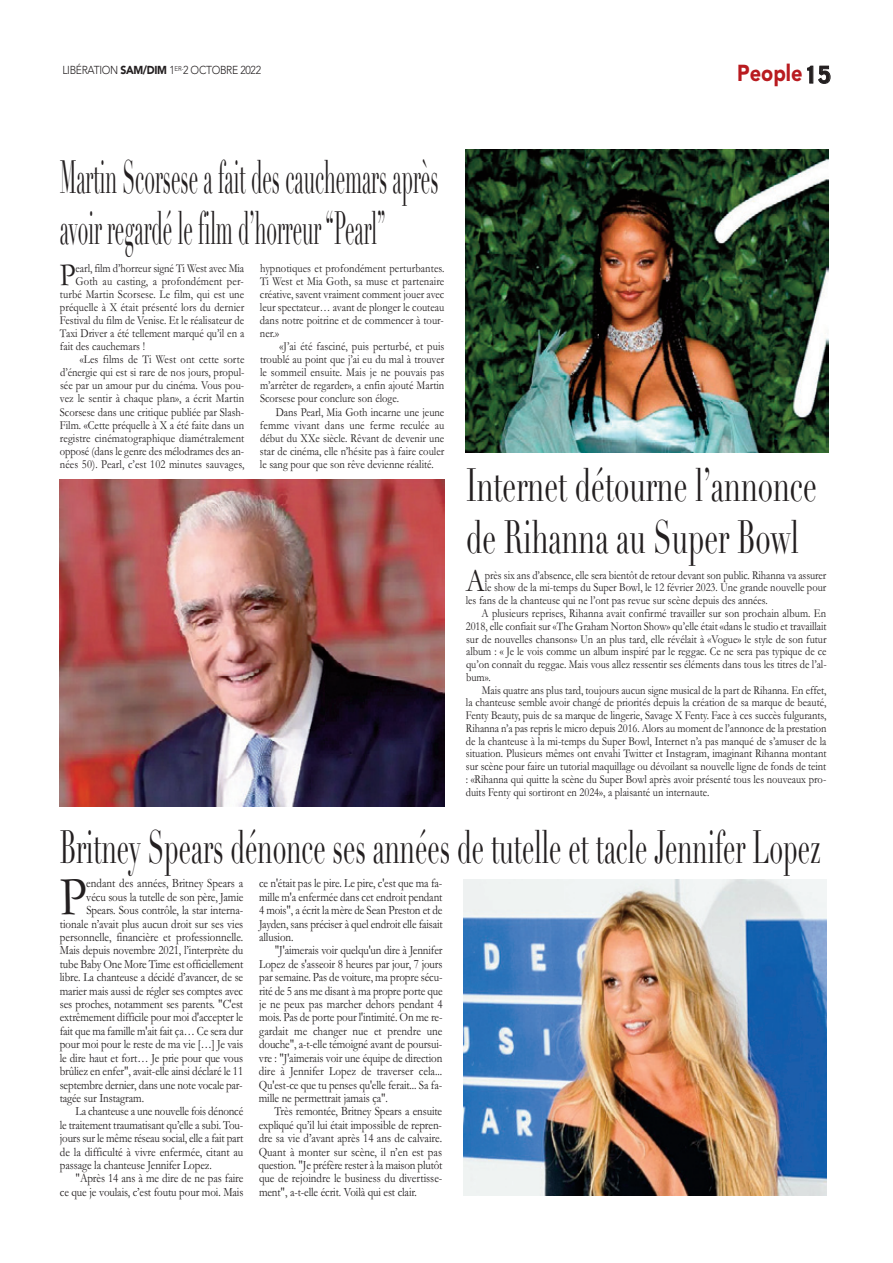
<style>
.page{position:relative;width:893px;height:1263px;background:#fff}
.page>*{position:absolute;margin:0;border:0;box-sizing:border-box;transform-origin:0 0}
.t1{font:55.35px "Garamond";color:#231f20;scale:.87 1}
.t2{font:45.9px/51px "Didot";color:#231f20;scale:.42 1}
.t3{font:45.9px "Didot";color:#231f20;scale:.54 1}
.t4{font:45.9px/51px "Didot";color:#231f20;scale:.6 1}
.t5{font:32.55px "Garamond";color:#231f20;scale:.87 1}
.t6{font:32.4px "Garamond";color:#231f20;scale:.87 1}
.t7{font:900 22.95px "Avenir";color:#b91b20;scale:.87 1}
.t8{font:22.95px "Charcoal";color:#231f20;scale:.91 1}
.t9{font:12.75px/26.8px "Garamond";letter-spacing:-.01em;color:#231f20;text-align:right;scale:.87 1}
.t10{font:12.3px/26.1px "Garamond";color:#231f20;text-align:right;scale:.87 1}
.t11{font:12.15px/12.8px "Garamond";color:#231f20;text-align:right;scale:.87 1}
.t12{font:300 11.55px "Avenir";color:#231f20;scale:.91 1}
.t13{font:300 6.9px "Avenir";color:#231f20;scale:.91 1}
.s1{font-weight:900}
.s2{font-size:11.55px}
</style>
<div class="page">
<img style="left:466px;top:149px;width:363px;height:304px">
<svg style="left:807px;top:65px;width:24px;height:19px"></svg>
<img style="left:60px;top:479px;width:384px;height:327px">
<img style="left:464px;top:879px;width:362px;height:316px">
<p class="t12" style="left:62px;top:63px;width:125px">LIBÉRATION <span class="s1">SAM/DIM</span> 1</p>
<p class="t12" style="left:191px;top:63px;width:79px">OCTOBRE 2022</p>
<p class="t13" style="left:175px;top:64px;width:17px">ER-<span class="s2">2</span></p>
<p class="t7" style="left:737px;top:53px;width:77px">People</p>
<p class="t8" style="left:806px;top:60px;width:28px">15</p>
<p class="t2" style="left:60px;top:152px;width:903px">Martin Scorsese a fait des cauchemars après avoir regardé le film ’d horreur Pearl“</p>
<p class="t2" style="left:326px;top:203px;width:22px">“</p>
<p class="t10" style="left:76px;top:255px;width:195px">earl, film ’d horreur signé Ti West avec Mia</p>
<p class="t5" style="left:60px;top:255px;width:20px">P</p>
<p class="t10" style="left:60px;top:281px;width:214px">turbé Martin Scorsese. Le film, qui est une</p>
<p class="t10" style="left:60px;top:268px;width:214px">Goth au casting a, profondément per&shy;préquelle à X était présenté lors du dernier</p>
<p class="t10" style="left:60px;top:307px;width:213px">Festival du film de Venise. Et le réalisateur de</p>
<p class="t10" style="left:60px;top:320px;width:213px">Taxi Driver a été tellement marqué qu i l’ en a</p>
<p class="t10" style="left:60px;top:333px;width:99px">fait des cauchemars !</p>
<p class="t10" style="left:80px;top:346px;width:191px">«Les films de Ti West ont cette sorte</p>
<p class="t10" style="left:60px;top:385px;width:213px">vez le sentir à chaque plan a, » écrit Martin</p>
<p class="t10" style="left:60px;top:359px;width:213px">’d énergie qui est si rare de nos jours, propul-</p>
<p class="t10" style="left:60px;top:372px;width:213px">sée par un amour pur du cinéma. Vous pou-</p>
<p class="t10" style="left:60px;top:398px;width:214px;text-align:justify">Scorsese dans une critique publiée par Slash&shy;registre cinématographique diamétralement nées 50 .) Pearl ’ c, est 102 minutes sauvages,</p>
<p class="t10" style="left:60px;top:411px;width:213px">Film «. Cette préquelle Xà a été faite dans un</p>
<p class="t10" style="left:60px;top:438px;width:213px">opposé (dans le genre des mélodrames des an-</p>
<p class="t10" style="left:260px;top:261px;width:213px;line-height:13px;text-align:justify">hypnotiques et profondément perturbantes.<br>Ti West et Mia Goth, sa muse et partenaire créative, savent vraiment comment jouer avec leur spectateur… avant de plonger le couteau</p>
<p class="t10" style="left:260px;top:320px;width:24px">ner «.</p>
<p class="t10" style="left:260px;top:307px;width:213px">dans notre poitrine et de commencer à tour&shy;a i’J« été fasciné, puis perturbé, et puis</p>
<p class="t10" style="left:260px;top:346px;width:213px">troublé au point que a i’j eu du mal à trouver</p>
<p class="t10" style="left:260px;top:359px;width:213px">le sommeil ensuite. Mais je ne pouvais pas</p>
<p class="t10" style="left:260px;top:372px;width:213px">m’arrêter de regarder a, » enfin ajouté Martin</p>
<p class="t10" style="left:260px;top:385px;width:161px">Scorsese pour conclure son éloge.</p>
<p class="t10" style="left:276px;top:398px;width:195px">Dans Pearl, Mia Goth incarne une jeune</p>
<p class="t10" style="left:260px;top:411px;width:213px">femme vivant dans une ferme reculée au</p>
<p class="t10" style="left:260px;top:425px;width:213px">début du XXe siècle. Rêvant de devenir une</p>
<p class="t10" style="left:260px;top:438px;width:213px">star de cinéma, elle ’n hésite pas à faire couler</p>
<p class="t10" style="left:260px;top:451px;width:202px">le sang pour que son rêve devienne réalité.</p>
<p class="t4" style="left:466px;top:461px;width:586px">Internet détourne ‘l annonce de Rihanna au Super Bowl</p>
<p class="t11" style="left:485px;top:568px;width:394px">près six ans ’d absence, elle sera bientôt de retour devant son public. Rihanna va assurer</p>
<p class="t6" style="left:466px;top:562px;width:23px">A</p>
<p class="t11" style="left:485px;top:581px;width:394px">le show de la mi-temps du Super Bowl l e, 12 février 2023. Une grande nouvelle pour</p>
<p class="t11" style="left:466px;top:594px;width:348px">les fans de la chanteuse qui ne ’l ont pas revue sur scène depuis des années.</p>
<p class="t11" style="left:482px;top:607px;width:398px">A plusieurs reprises, Rihanna avait confirmé travailler sur son prochain album. En</p>
<p class="t11" style="left:466px;top:619px;width:416px">2018, elle confiait sur «The Graham Norton Show» qu’elle était «dans le studio et travaillait</p>
<p class="t11" style="left:466px;top:632px;width:416px">sur de nouvelles chansons» Un an plus tard, elle révélait à «Vogue» le style de son futur</p>
<p class="t11" style="left:466px;top:645px;width:416px">album «: Je le vois comme un album inspiré par le reggae. Ce ne sera pas typique de ce</p>
<p class="t11" style="left:466px;top:670px;width:30px">bum .«</p>
<p class="t11" style="left:466px;top:651px;width:416px;line-height:25.5px">qu’on connaît du reggae. Mais vous allez ressentir ses éléments dans tous les titres d e -a l’ l<br>Mais quatre ans plus tard, toujours aucun signe musical de la part de Rihanna. En effet,</p>
<p class="t11" style="left:466px;top:696px;width:416px;text-align:justify">la chanteuse semble avoir changé de priorités depuis la création de sa marque de beauté, Fenty Beauty, puis de sa marque de lingerie, Savage X Fenty. Face à ces succès fulgurants, Rihanna a’n pas repris le micro depuis 2016. Alors au moment de ’l annonce de la prestation de la chanteuse à la mi-temps du Super Bowl, Internet a’n pas manqué de ’s amuser de la situation. Plusieurs mêmes ont envahi Twitter et Instagram, imaginant Rihanna montant sur scène pour faire un tutorial maquillage ou dévoilant sa nouvelle ligne de fonds de teint</p>
<p class="t11" style="left:466px;top:785px;width:281px">duits Fenty qui sortiront en 2024 a,» plaisanté un internaute.</p>
<p class="t11" style="left:466px;top:773px;width:416px">«: Rihanna qui quitte la scène du Super Bowl après avoir présenté tous les nouveaux pro-</p>
<p class="t3" style="left:60px;top:820px;width:1411px">Britney Spears dénonce ses années de tutelle et tacle Jennifer Lopez</p>
<p class="t9" style="left:86px;top:870px;width:182px">endant des années, Britney Spears a</p>
<p class="t1" style="left:60px;top:864px;width:33px">P</p>
<p class="t9" style="left:60px;top:883px;width:212px">vécu sous la tutelle de son père, Jamie tionale ’n avait plus aucun droit sur ses vies</p>
<p class="t9" style="left:60px;top:897px;width:212px">Spears. Sous contrôle, la star interna&shy;personnelle, financière et professionnelle.</p>
<p class="t9" style="left:60px;top:943px;width:213px;line-height:13.4px;text-align:justify">Mais depuis novembre 2021, ’l interprète du tube Baby One More Time est officiellement libre. La chanteuse a décidé ’d avancer, de se marier mais aussi de régler ses comptes avec ses proches, notamment ses parents 'C". e s t extrêmement difficile pour moi 'd accepter le fait que ma famille m'ait fait ça… Ce sera dur pour moi pour le reste de ma vie […] Je vais le dire haut et fort… Je prie pour que vous brûliez en enfer ," avait-elle ainsi déclaré le 11</p>
<p class="t9" style="left:60px;top:1084px;width:98px">tagée sur Instagram.</p>
<p class="t9" style="left:60px;top:1071px;width:213px">septembre dernier, dans une note vocale par-<br>La chanteuse a une nouvelle fois dénoncé jours sur le même réseau social, elle a fait part</p>
<p class="t9" style="left:60px;top:1111px;width:212px;text-align:left">le traitement traumatisant qu’elle a subi. Tou&shy;de la difficulté à vivre enfermée, citant au</p>
<p class="t9" style="left:60px;top:1151px;width:176px">passage la chanteuse Jennifer Lopez.</p>
<p class="t9" style="left:76px;top:1165px;width:194px">"Après 14 ans à me dire de ne pas faire</p>
<p class="t9" style="left:60px;top:1178px;width:212px">ce que je voulais ’c, est foutu pour moi. Mais</p>
<p class="t9" style="left:259px;top:870px;width:212px;text-align:left">ce 'n était pas le pire. Le pire 'c, est que ma fa-<br>4 mois a," écrit la mère de Sean Preston et de</p>
<p class="t9" style="left:259px;top:910px;width:212px">Jayden, sans préciser à quel endroit elle faisait</p>
<p class="t9" style="left:259px;top:923px;width:41px">allusion.</p>
<p class="t9" style="left:275px;top:937px;width:194px">' J" aimerais voir quelqu u n' dire à Jennifer</p>
<p class="t9" style="left:259px;top:950px;width:212px">Lopez de 's asseoir 8 heures par jour 7, jours</p>
<p class="t9" style="left:259px;top:977px;width:212px">rité de 5 ans me disant à ma propre porte que</p>
<p class="t9" style="left:259px;top:883px;width:212px">mille m a' enfermée dans cet endroit pendant</p>
<p class="t9" style="left:259px;top:964px;width:212px">par semaine. Pas de voiture, ma propre sécu&shy;je ne peux pas marcher dehors pendant 4 une</p>
<p class="t9" style="left:259px;top:1004px;width:212px">mois. Pas de porte pour 'l intimité. On me re-</p>
<p class="t9" style="left:259px;top:1044px;width:212px">vre ' J": aimerais voir une équipe de direction</p>
<p class="t9" style="left:259px;top:1017px;width:35px">gardait</p>
<p class="t9" style="left:388px;top:1017px;width:40px">prendre</p>
<p class="t9" style="left:313px;top:1017px;width:40px">changer</p>
<p class="t9" style="left:374px;top:1017px;width:11px">et</p>
<p class="t9" style="left:294px;top:1017px;width:17px">me</p>
<p class="t9" style="left:353px;top:1017px;width:19px">nue</p>
<p class="t9" style="left:259px;top:1031px;width:212px;text-align:justify">douche -t-a," elle témoigné avant de poursui&shy;dire à Jennifer Lopez de traverser cela... mille ne permettrait jamais ça ."</p>
<p class="t9" style="left:259px;top:1071px;width:212px">Qu'est-ce que tu penses qu'elle ferait... Sa fa-<br>Très remontée, Britney Spears a ensuite dre sa vie ’d avant après 14 ans de calvaire.</p>
<p class="t9" style="left:259px;top:1111px;width:212px;text-align:left">expliqué qu i l’ lui était impossible de repren-<br>Quant à monter sur scène, il e n’n est pas</p>
<p class="t9" style="left:259px;top:1151px;width:213px;text-align:left">question ". Je préfère rester à la maison plutôt ment -t-a," elle écrit. Voilà qui est clair.</p>
<p class="t9" style="left:259px;top:1165px;width:212px">que de rejoindre le business du divertisse-</p>
</div>
